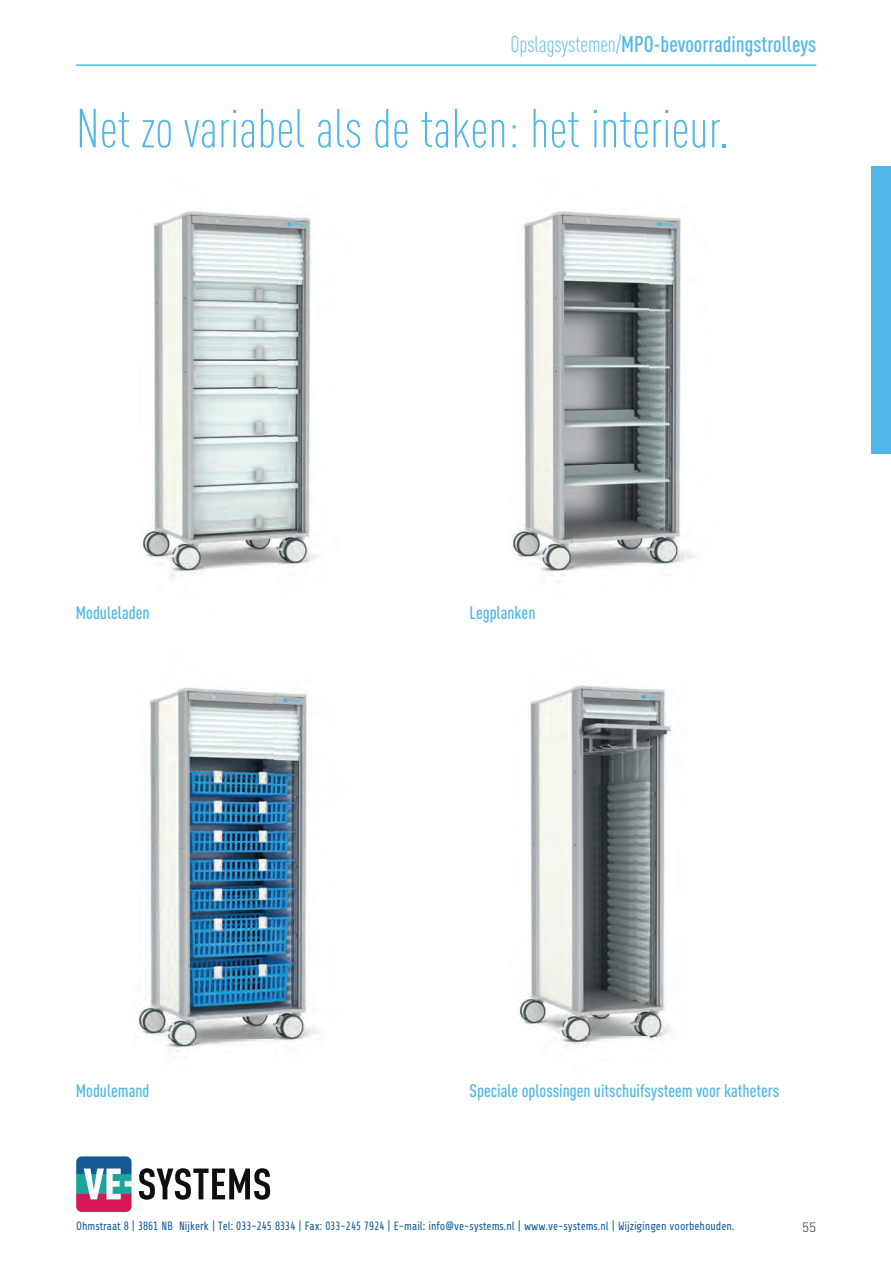
<style>
.page{position:relative;width:891px;height:1263px;background:#fff}
.page>*{position:absolute;margin:0;border:0;box-sizing:border-box;transform-origin:0 0}
.t1{font:300 condensed 54px "DIN Pro";color:#50b7e8}
.t2{font:500 condensed 22.5px "DIN Pro";color:#50b7e8}
.t3{font:500 condensed 18px "DIN Pro";color:#50b7e8}
.t4{font:13.5px "DIN Pro";color:#57585a}
.t5{font:12px "Share";color:#105a97;scale:.9 1}
.s1{font-weight:300}
</style>
<div class="page">
<hr style="left:76px;top:64px;width:740px;height:2px;background:#50b7e8">
<div style="left:871px;top:166px;width:19px;height:287px;background:#50b7e8"></div>
<img style="left:142px;top:211px;width:177px;height:368px">
<img style="left:137px;top:687px;width:183px;height:365px">
<img style="left:517px;top:685px;width:155px;height:361px">
<img style="left:512px;top:211px;width:185px;height:365px">
<svg style="left:76px;top:1156px;width:55px;height:56px"></svg>
<svg style="left:139px;top:1168px;width:131px;height:31px"></svg>
<h2 class="t2" style="left:510px;top:27px;width:307px"><span class="s1">Opslagsystemen/</span>MPO-bevoorradingstrolleys</h2>
<h1 class="t1" style="left:76px;top:90px;width:654px">Net zo variabel als de taken: het interieur.</h1>
<h3 class="t3" style="left:76px;top:600px;width:75px">Moduleladen</h3>
<h3 class="t3" style="left:469px;top:600px;width:67px">Legplanken</h3>
<h3 class="t3" style="left:76px;top:1077px;width:75px">Modulemand</h3>
<h3 class="t3" style="left:469px;top:1077px;width:311px">Speciale oplossingen uitschuifsysteem voor katheters</h3>
<p class="t5" style="left:76px;top:1219px;width:732px">Ohmstraat 8 | 3861 NB Nijkerk | Tel: 033-245 8334 | Fax: 033-245 7924 | E-mail: info@ve-systems.nl | www.ve-systems.nl | Wijzigingen voorbehouden.</p>
<p class="t4" style="left:802px;top:1217px;width:16px">55</p>
</div>
